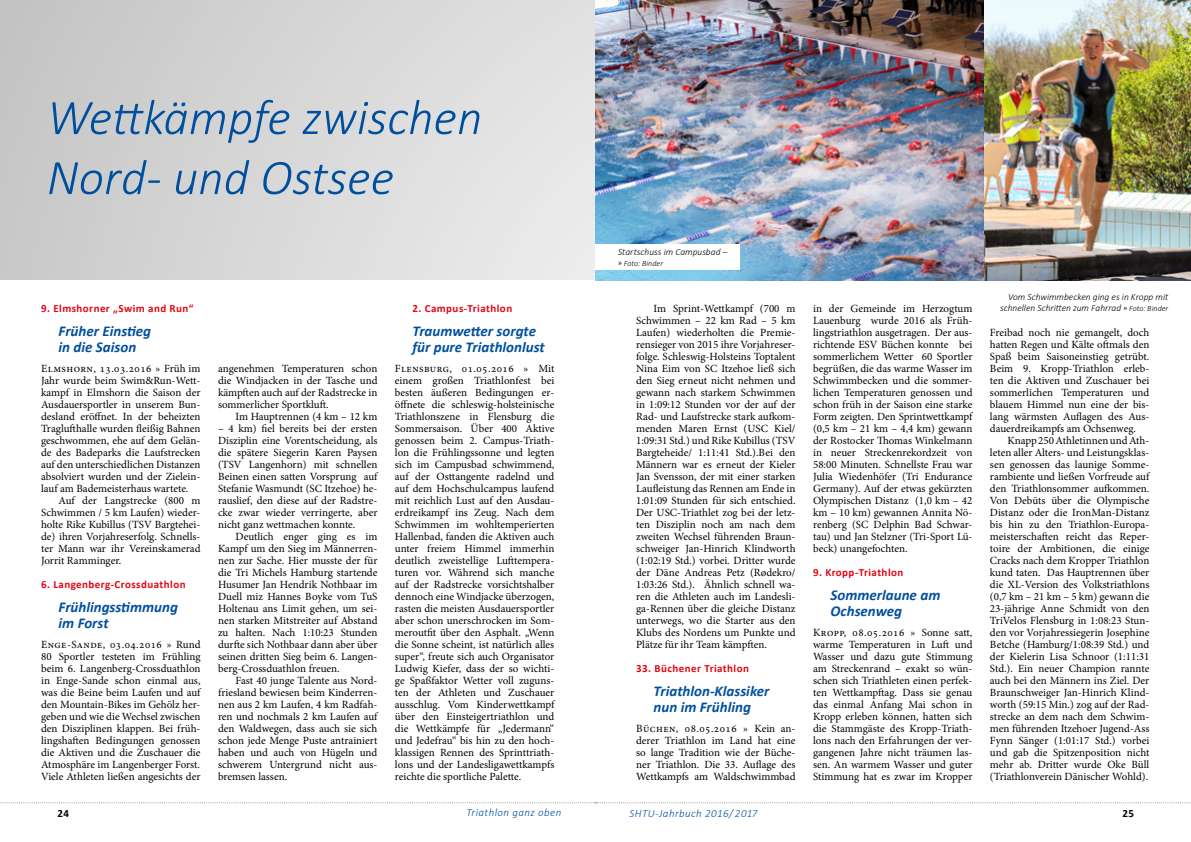
<style>
.page{position:relative;width:1191px;height:842px;background:#fff}
.page>*{position:absolute;margin:0;border:0;box-sizing:border-box;transform-origin:0 0}
.Kapitelüschrift{font:italic 300 50px/60px "Calibri";color:#004f9f}
.Artikel-Üschrift{font:italic 700 15px/16px "Calibri";color:#004f9f}
.fließ_mit_einzug{font:11px/12px "Minion Pro";letter-spacing:-.005em;color:#000;text-align:justify}
.fließ_ohne_einzug{font:11px/12px "Minion Pro";color:#000;text-align:justify}
.Artikel_-Kopfzeile_R{font:700 11px "Calibri";letter-spacing:.04em;color:#e30613}
.t1{font:italic 300 11px "Calibri";letter-spacing:.04em;color:#004f9f}
.fließ_mit_einzug-2{font:700 11px "Calibri";color:#e30613}
.t2{font:700 11px "Calibri";color:#000}
.Bildunterschrift{font:italic 300 9.5px/11px "Calibri";color:#000;text-align:right}
.Bildunterschrift-2{font:italic 300 8px "Calibri";letter-spacing:.005em;color:#000}
.s1{font-family:"Cambria";font-weight:400;font-style:normal}
.s2{font-family:"Cambria";font-weight:400;font-style:normal;font-size:8px}
.s3{font-size:8px}
</style>
<div class="page">
<div style="left:0;top:0;width:595px;height:280px;background:linear-gradient(to right,#c7c6c6,#e9e9e9)"></div>
<img style="left:595px;top:0;width:596px;height:281px">
<div style="left:595px;top:244px;width:145px;height:25px;background:#fff"></div>
<svg style="left:0;top:802px;width:1191px;height:1px"></svg>
<p class="Kapitelüschrift" style="left:47px;top:87px;width:437px">Wettkämpfe zwischen<br>Nord- und Ostsee</p>
<p class="Artikel_-Kopfzeile_R" style="left:41px;top:301px;width:154px">9. Elmshorner „Swim and Run“</p>
<p class="Artikel-Üschrift" style="left:59px;top:323px;width:94px">Früher Einstieg in die Saison</p>
<p class="fließ_ohne_einzug" style="left:41px;top:363px;width:161px">Elmshorn, 13.03.2016 » Früh im Jahr wurde beim Swim&amp;Run-Wett&shy;kampf in Elmshorn die Saison der Ausdauersportler in unserem Bun&shy;desland eröffnet. In der beheizten Traglufthalle wurden fleißig Bahnen geschwommen, ehe auf dem Gelän&shy;de des Badeparks die Laufstrecken auf den unterschiedlichen Distanzen absolviert wurden und der Zielein&shy;lauf am Bademeisterhaus wartete.</p>
<p class="fließ_mit_einzug" style="left:41px;top:495px;width:161px;text-indent:17px">Auf der Langstrecke (800 m Schwimmen / 5 km Laufen) wieder&shy;holte Rike Kubillus (TSV Bargtehei&shy;de) ihren Vorjahreserfolg. Schnells&shy;ter Mann war ihr Vereinskamerad Jorrit Ramminger.</p>
<p class="Artikel_-Kopfzeile_R" style="left:41px;top:577px;width:146px">6. Langenberg-Crossduathlon</p>
<p class="Artikel-Üschrift" style="left:59px;top:599px;width:121px">Frühlingsstimmung im Forst</p>
<p class="fließ_ohne_einzug" style="left:41px;top:639px;width:161px">Enge-Sande, 03.04.2016 » Rund 80 Sportler testeten im Frühling beim 6. Langenberg-Crossduathlon in Enge-Sande schon einmal aus, was die Beine beim Laufen und auf den Mountain-Bikes im Gehölz her&shy;geben und wie die Wechsel zwischen den Disziplinen klappen. Bei früh&shy;lingshaften Bedingungen genossen die Aktiven und die Zuschauer die Atmosphäre im Langenberger Forst.</p>
<p class="fließ_ohne_einzug" style="left:41px;top:771px;width:161px">Viele Athleten ließen angesichts der</p>
<p class="fließ_ohne_einzug" style="left:218px;top:363px;width:161px">angenehmen Temperaturen schon die Windjacken in der Tasche und kämpften auch auf der Radstrecke in sommerlicher Sportkluft.</p>
<p class="fließ_mit_einzug" style="left:235px;top:411px;width:143px">Im Hauptrennen (4 km – 12 km</p>
<p class="fließ_mit_einzug" style="left:218px;top:423px;width:161px">– 4 km) fiel bereits bei der ersten Disziplin eine Vorentscheidung, als die spätere Siegerin Karen Paysen (TSV Langenhorn) mit schnellen Beinen einen satten Vorsprung auf Stefanie Wasmundt (SC Itzehoe) he&shy;rauslief, den diese auf der Radstre&shy;cke zwar wieder verringerte, aber nicht ganz wettmachen konnte.</p>
<p class="fließ_mit_einzug" style="left:218px;top:531px;width:161px;text-indent:17px">Deutlich enger ging es im Kampf um den Sieg im Männerren&shy;nen zur Sache. Hier musste der für die Tri Michels Hamburg startende Husumer Jan Hendrik Nothbaar im Duell miz Hannes Boyke vom TuS Holtenau ans Limit gehen, um sei&shy;nen starken Mitstreiter auf Abstand zu halten. Nach 1:10:23 Stunden durfte sich Nothbaar dann aber über seinen dritten Sieg beim 6. Langen&shy;berg-Crossduathlon freuen.</p>
<p class="fließ_mit_einzug" style="left:218px;top:675px;width:161px;text-indent:17px">Fast 40 junge Talente aus Nord&shy;friesland bewiesen beim Kinderren&shy;nen aus 2 km Laufen, 4 km Radfah&shy;ren und nochmals 2 km Laufen auf den Waldwegen, dass auch sie sich schon jede Menge Puste antrainiert haben und auch von Hügeln und schwerem Untergrund nicht aus&shy;bremsen lassen.</p>
<p class="fließ_mit_einzug-2" style="left:412px;top:301px;width:101px">2. Campus-Triathlon</p>
<p class="Artikel-Üschrift" style="left:412px;top:323px;width:134px">Traumwetter sorgte für pure Triathlonlust</p>
<p class="fließ_ohne_einzug" style="left:395px;top:363px;width:161px">Flensburg, 01.05.2016 » Mit einem großen Triathlonfest bei besten äußeren Bedingungen er&shy;öffnete die schleswig-holsteinische Triathlonszene in Flensburg die Sommersaison. Über 400 Aktive genossen beim 2. Campus-Triath&shy;lon die Frühlingssonne und legten sich im Campusbad schwimmend, auf der Osttangente radelnd und auf dem Hochschulcampus laufend mit reichlich Lust auf den Ausdau&shy;erdreikampf ins Zeug. Nach dem Schwimmen im wohltemperierten Hallenbad, fanden die Aktiven auch unter freiem Himmel immerhin deutlich zweistellige Lufttempera&shy;turen vor. Während sich manche auf der Radstrecke vorsichtshalber dennoch eine Windjacke überzogen, rasten die meisten Ausdauersportler aber schon unerschrocken im Som&shy;meroutfit über den Asphalt. „Wenn die Sonne scheint, ist natürlich alles super“, freute sich auch Organisator Ludwig Kiefer, dass der so wichti&shy;ge Spaßfaktor Wetter voll zuguns&shy;ten der Athleten und Zuschauer ausschlug. Vom Kinderwettkampf über den Einsteigertriathlon und die Wettkämpfe für „Jedermann“ und Jedefrau“ bis hin zu den hoch&shy;klassigen Rennen des Sprinttriath&shy;lons und der Landesligawettkampfs reichte die sportliche Palette.</p>
<p class="Bildunterschrift" style="left:618px;top:246px;width:111px">Startschuss im Campusbad –</p>
<p class="Bildunterschrift-2" style="left:618px;top:258px;width:46px"><span class="s1">»</span> Foto: Binder</p>
<p class="fließ_mit_einzug" style="left:636px;top:303px;width:161px;text-indent:17px">Im Sprint-Wettkampf (700 m Schwimmen – 22 km Rad – 5 km Laufen) wiederholten die Premie&shy;rensieger von 2015 ihre Vorjahreser&shy;folge. Schleswig-Holsteins Toptalent Nina Eim von SC Itzehoe ließ sich den Sieg erneut nicht nehmen und gewann nach starkem Schwimmen in 1:09:12 Stunden vor der auf der Rad- und Laufstrecke stark aufkom&shy;menden Maren Ernst (USC Kiel/ 1:09:31 Std.) und Rike Kubillus (TSV Bargteheide/ 1:11:41 Std.).Bei den Männern war es erneut der Kieler Jan Svensson, der mit einer starken Laufleistung das Rennen am Ende in 1:01:09 Stunden für sich entschied.<br>Der USC-Triathlet zog bei der letz&shy;ten Disziplin noch am nach dem zweiten Wechsel führenden Braun&shy;schweiger Jan-Hinrich Klindworth (1:02:19 Std.) vorbei. Dritter wurde der Däne Andreas Petz (Rødekro/ 1:03:26 Std.). Ähnlich schnell wa&shy;ren die Athleten auch im Landesli&shy;ga-Rennen über die gleiche Distanz unterwegs, wo die Starter aus den Klubs des Nordens um Punkte und Plätze für ihr Team kämpften.</p>
<p class="Artikel_-Kopfzeile_R" style="left:636px;top:661px;width:114px">33. Büchener Triathlon</p>
<p class="Artikel-Üschrift" style="left:653px;top:683px;width:117px">Triathlon-Klassiker nun im Frühling</p>
<p class="fließ_ohne_einzug" style="left:636px;top:723px;width:161px">Büchen, 08.05.2016 » Kein an&shy;derer Triathlon im Land hat eine so lange Tradition wie der Büche&shy;ner Triathlon. Die 33. Auflage des Wettkampfs am Waldschwimmbad</p>
<p class="fließ_ohne_einzug" style="left:813px;top:303px;width:161px">in der Gemeinde im Herzogtum Lauenburg wurde 2016 als Früh&shy;lingstriathlon ausgetragen. Der aus&shy;richtende ESV Büchen konnte bei sommerlichem Wetter 60 Sportler begrüßen, die das warme Wasser im Schwimmbecken und die sommer&shy;lichen Temperaturen genossen und schon früh in der Saison eine starke Form zeigten. Den Sprintwettkampf (0,5 km – 21 km – 4,4 km) gewann der Rostocker Thomas Winkelmann in neuer Streckenrekordzeit von 58:00 Minuten. Schnellste Frau war Julia Wiedenhöfer (Tri Endurance Germany). Auf der etwas gekürzten Olympischen Distanz (1,0 km – 42 km – 10 km) gewannen Annita Nö&shy;renberg (SC Delphin Bad Schwar&shy;tau) und Jan Stelzner (Tri-Sport Lü&shy;beck) unangefochten.</p>
<p class="Artikel_-Kopfzeile_R" style="left:813px;top:565px;width:92px">9. Kropp-Triathlon</p>
<p class="Artikel-Üschrift" style="left:830px;top:587px;width:111px">Sommerlaune am<br>Ochsenweg</p>
<p class="fließ_mit_einzug" style="left:813px;top:627px;width:161px">Kropp, 08.05.2016 » Sonne satt, warme Temperaturen in Luft und Wasser und dazu gute Stimmung am Streckenrand – exakt so wün&shy;schen sich Triathleten einen perfek&shy;ten Wettkampftag. Dass sie genau das einmal Anfang Mai schon in Kropp erleben können, hatten sich die Stammgäste des Kropp-Triath&shy;lons nach den Erfahrungen der ver&shy;gangenen Jahre nicht träumen las&shy;sen. An warmem Wasser und guter Stimmung hat es zwar im Kropper</p>
<p class="Bildunterschrift" style="left:1000px;top:291px;width:170px">Vom Schwimmbecken ging es in Kropp mit schnellen Schritten zum Fahrrad <span class="s2">»</span> <span class="s3">Foto: Binder</span></p>
<p class="fließ_mit_einzug" style="left:990px;top:327px;width:161px">Freibad noch nie gemangelt, doch hatten Regen und Kälte oftmals den Spaß beim Saisoneinstieg getrübt.<br>Beim 9. Kropp-Triathlon erleb&shy;ten die Aktiven und Zuschauer bei sommerlichen Temperaturen und blauem Himmel nun eine der bis&shy;lang wärmsten Auflagen des Aus&shy;dauerdreikampfs am Ochsenweg.</p>
<p class="fließ_mit_einzug" style="left:990px;top:435px;width:161px;text-indent:17px">Knapp 250 Athletinnen und Ath&shy;leten aller Alters- und Leistungsklas&shy;sen genossen das launige Somme&shy;rambiente und ließen Vorfreude auf den Triathlonsommer aufkommen.<br>Von Debüts über die Olympische Distanz oder die IronMan-Distanz bis hin zu den Triathlon-Europa&shy;meisterschaften reicht das Reper&shy;toire der Ambitionen, die einige Cracks nach dem Kropper Triathlon kund taten. Das Hauptrennen über die XL-Version des Volkstriathlons (0,7 km – 21 km – 5 km) gewann die 23-jährige Anne Schmidt von den TriVelos Flensburg in 1:08:23 Stun&shy;den vor Vorjahressiegerin Josephine Betche (Hamburg/1:08:39 Std.) und der Kielerin Lisa Schnoor (1:11:31<br>Std.). Ein neuer Champion rannte auch bei den Männern ins Ziel. Der Braunschweiger Jan-Hinrich Klind&shy;worth (59:15 Min.) zog auf der Rad&shy;strecke an dem nach dem Schwim&shy;men führenden Itzehoer Jugend-Ass Fynn Sänger (1:01:17 Std.) vorbei und gab die Spitzenposition nicht mehr ab. Dritter wurde Oke Büll (Triathlonverein Dänischer Wohld).</p>
<p class="t2" style="left:58px;top:806px;width:13px">24</p>
<p class="t1" style="left:466px;top:806px;width:97px">Triathlon ganz oben</p>
<p class="t1" style="left:629px;top:807px;width:129px">SHTU-Jahrbuch 2016/ 2017</p>
<p class="t2" style="left:1122px;top:806px;width:13px">25</p>
</div>
